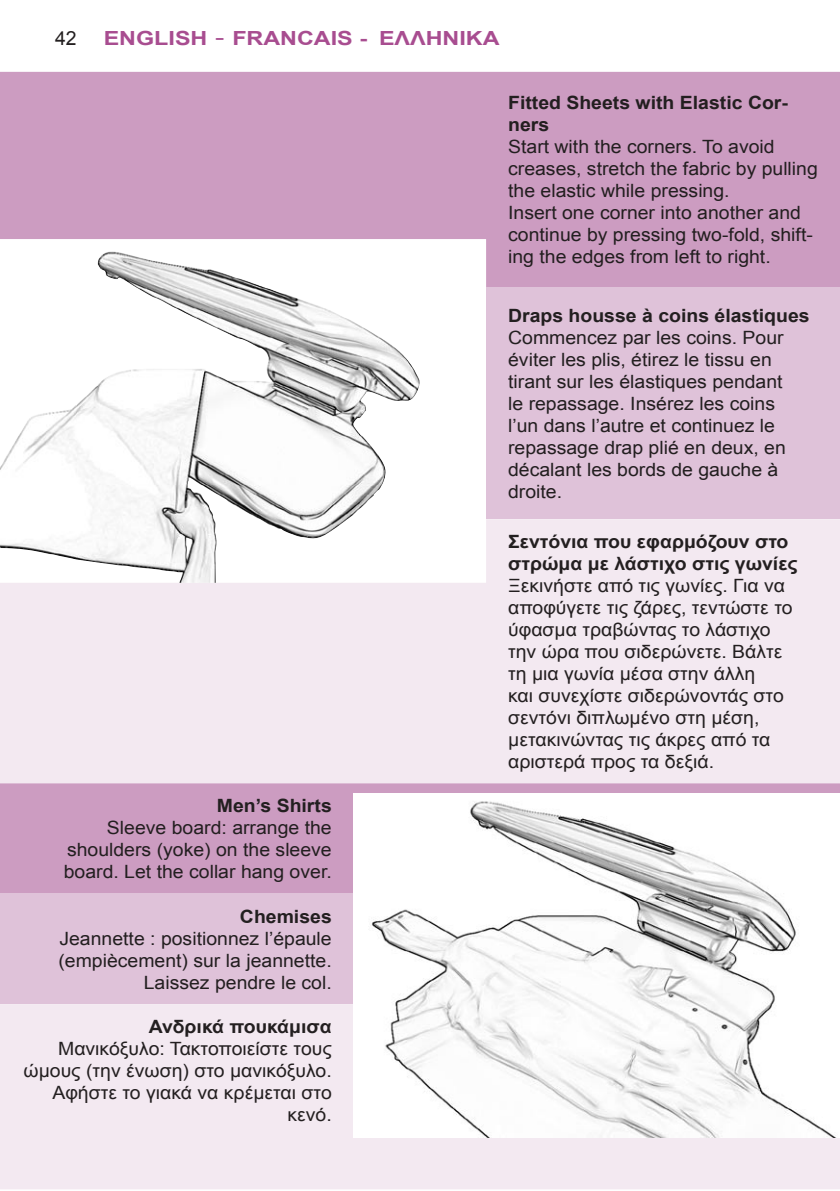
<style>
.page{position:relative;width:840px;height:1191px;background:#fff}
.page>*{position:absolute;margin:0;border:0;box-sizing:border-box;transform-origin:0 0}
.t1{font:700 19.4px "Arial";color:#a84d90;scale:1.2 1}
.t2{font:19.4px "Arial";color:#231f20}
.t3{font:18.4px/22px "Arial";color:#231f20;scale:1.06 1}
.t4{font:700 18.4px/22px "Arial";color:#231f20;scale:1.06 1}
.s1{font-weight:400;font-size:23.4px}
.s2{font-weight:700}
</style>
<div class="page">
<div style="left:0;top:72px;width:839px;height:215px;background:#cc9cc1"></div>
<div style="left:486px;top:287px;width:353px;height:232px;background:#dfc2d9"></div>
<div style="left:0;top:519px;width:839px;height:264px;background:#f3e9f1"></div>
<img style="left:0;top:249px;width:421px;height:334px">
<div style="left:0;top:783px;width:839px;height:110px;background:#cc9cc1"></div>
<div style="left:0;top:893px;width:353px;height:111px;background:#dfc2d9"></div>
<div style="left:0;top:1004px;width:839px;height:185px;background:#f3e9f1"></div>
<img style="left:353px;top:793px;width:486px;height:344px">
<p class="t2" style="left:55px;top:26px;width:23px">42</p>
<p class="t1" style="left:104px;top:26px;width:331px">ENGLISH <span class="s1">-</span> FRANCAIS - ΕΛΛΗΝΙΚΑ</p>
<p class="t4" style="left:217px;top:795px;width:110px">Men’s Shirts</p>
<p class="t3" style="left:64px;top:817px;width:254px;text-align:justify;text-indent:43px">Sleeve board: arrange the shoulders (yoke) on the sleeve board. Let the collar hang over.</p>
<p class="t4" style="left:240px;top:905px;width:88px">Chemises</p>
<p class="t3" style="left:58px;top:927px;width:259px;text-align:right">Jeannette : positionnez l’épaule (empiècement) sur la jeannette.<br>Laissez pendre le col.</p>
<p class="t4" style="left:149px;top:1016px;width:174px">Ανδρικά πουκάμισα</p>
<p class="t3" style="left:23px;top:1037px;width:292px;text-align:right">Μανικόξυλο: Τακτοποιείστε τους ώμους (την ένωση) στο μανικόξυλο.<br>Αφήστε το γιακά να κρέμεται στο κενό.</p>
<p class="t4" style="left:508px;top:92px;width:265px">Fitted Sheets with Elastic Cor&shy;ners</p>
<p class="t3" style="left:508px;top:136px;width:293px">Start with the corners. To avoid creases, stretch the fabric by pulling the elastic while pressing.</p>
<p class="t3" style="left:508px;top:202px;width:289px">Insert one corner into another and continue by pressing two-fold, shift&shy;ing the edges from left to right.</p>
<p class="t3" style="left:508px;top:305px;width:286px"><span class="s2">Draps housse à coins élastiques<br></span>Commencez par les coins. Pour éviter les plis, étirez le tissu en tirant sur les élastiques pendant<br>le repassage. Insérez les coins l’un dans l’autre et continuez le repassage drap plié en deux, en décalant les bords de gauche à droite.</p>
<p class="t3" style="left:508px;top:531px;width:274px"><span class="s2">Σεντόνια που εφαρμόζουν στο στρώμα με λάστιχο στις γωνίες<br></span>Ξεκινήστε από τις γωνίες. Για να αποφύγετε τις ζάρες, τεντώστε το ύφασμα τραβώντας το λάστιχο την ώρα που σιδερώνετε. Βάλτε τη μια γωνία μέσα στην άλλη<br>και συνεχίστε σιδερώνοντάς στο σεντόνι διπλωμένο στη μέση, μετακινώντας τις άκρες από τα αριστερά προς τα δεξιά.</p>
</div>
